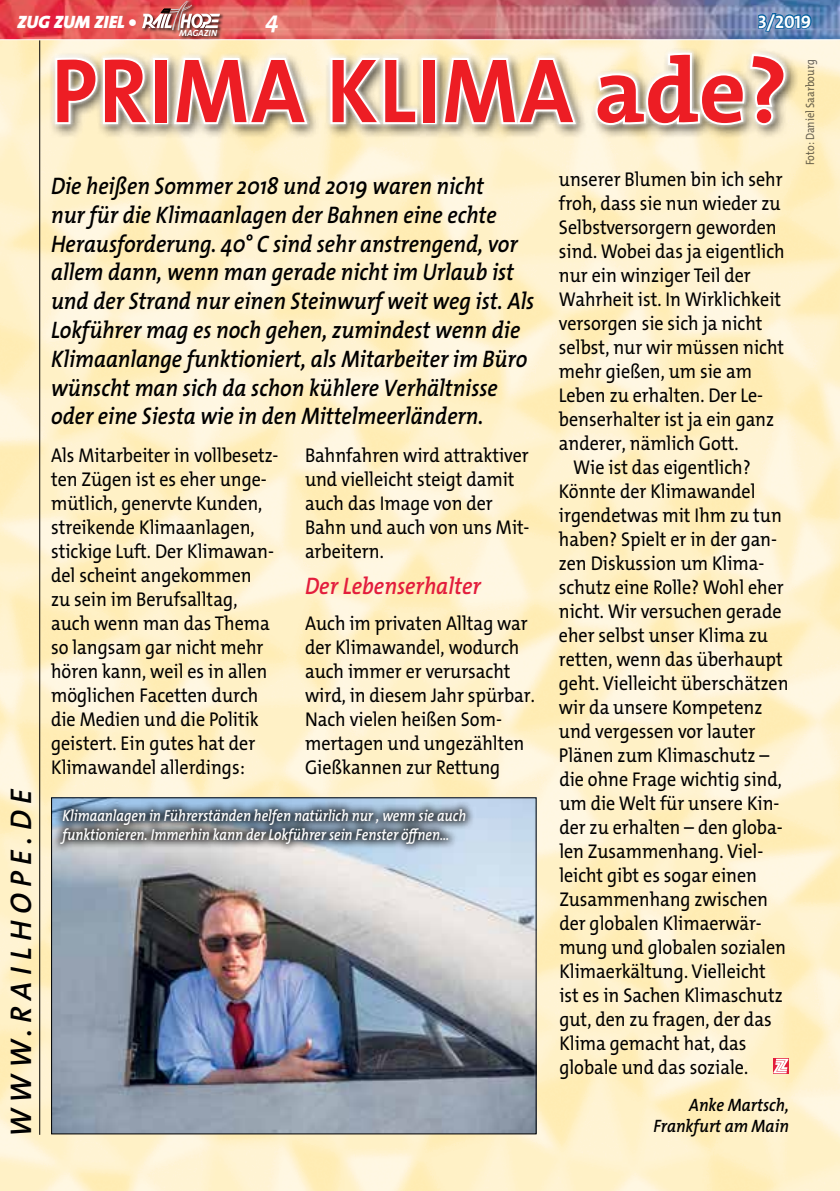
<style>
.page{position:relative;width:840px;height:1191px;background:#fff}
.page>*{position:absolute;margin:0;border:0;box-sizing:border-box;transform-origin:0 0}
.t1{font:700 92px "The Mix Os F";letter-spacing:.02em;color:#ed1d24;scale:.93 1}
.t2{font:italic 600 30px "The Mix Os F";letter-spacing:.22em;color:#000}
.t3{font:italic 600 24px/28.8px "The Mix Os F";color:#000;scale:.89 1}
.t4{font:italic 600 24px "The Mix Os F";color:#e31d3c;scale:.9 1}
.t5{font:italic 700 24px "The Mix Os F";color:#fff}
.t6{font:20px/24px "The Mix Os F";color:#000;scale:.9 1}
.t7{font:italic 600 18px/21.6px "The Mix Os F";color:#000;text-align:right;scale:.9 1}
.t8{font:italic 900 18px "The Mix";color:#fff}
.t9{font:700 18px "The Mix Os F";color:#fff}
.t10{font:italic 600 16px/19.2px "The Mix Os F";color:#fff;scale:.85 1}
.t11{font:12px "The Mix Os F";color:#000;scale:.87 1}
.t12{font:italic 700 9px "The Mix Os F";color:#fff}
</style>
<div class="page">
<img style="left:0;top:40px;width:839px;height:1151px">
<hr style="left:39px;top:40px;width:1px;height:1094px;background:#000">
<svg style="left:772px;top:1073px;width:16px;height:1px"></svg>
<svg style="left:772px;top:1058px;width:16px;height:15px"></svg>
<div style="left:49px;top:46px;width:750px;height:93px;background:#000;opacity:.75"></div>
<div style="left:51px;top:48px;width:739px;height:81px;background:#fff;opacity:.75"></div>
<svg style="left:328px;top:56px;width:91px;height:72px"></svg>
<div style="left:421px;top:58px;width:15px;height:66px;border:4px solid #fff"></div>
<svg style="left:440px;top:40px;width:138px;height:87px"></svg>
<svg style="left:593px;top:51px;width:194px;height:76px"></svg>
<img style="left:53px;top:799px;width:481px;height:333px">
<div style="left:51px;top:799px;width:424px;height:54px;background:#000;opacity:.75"></div>
<img style="left:0;top:0;width:839px;height:39px">
<svg style="left:756px;top:11px;width:56px;height:22px"></svg>
<svg style="left:53px;top:1px;width:256px;height:127px"></svg>
<p class="t8" style="left:17px;top:6px;width:121px">ZUG ZUM ZIEL •</p>
<p class="t5" style="left:266px;top:4px;width:15px">4</p>
<p class="t9" style="left:757px;top:10px;width:55px">3/2019</p>
<p class="t12" style="left:179px;top:27px;width:39px">MAGAZIN</p>
<h2 class="t2" style="left:2px;top:1137px;width:350px;rotate:-90deg">WWW.RAILHOPE.DE</h2>
<h1 class="t1" style="left:51px;top:32px;width:792px">PRIMA KLIMA ade?</h1>
<p class="t3" style="left:51px;top:172px;width:544px">Die heißen Sommer 2018 und 2019 waren nicht<br>nur für die Klimaanlagen der Bahnen eine echte Herausforderung. 40° C sind sehr anstrengend, vor allem dann, wenn man gerade nicht im Urlaub ist und der Strand nur einen Steinwurf weit weg ist. Als Lokführer mag es noch gehen, zumindest wenn die Klimaanlange funktioniert, als Mitarbeiter im Büro wünscht man sich da schon kühlere Verhältnisse oder eine Siesta wie in den Mittelmeerländern.</p>
<p class="t6" style="left:51px;top:443px;width:254px">Als Mitarbeiter in vollbesetz&shy;ten Zügen ist es eher unge&shy;mütlich, genervte Kunden, streikende Klimaanlagen, stickige Luft. Der Klimawan&shy;del scheint angekommen<br>zu sein im Berufsalltag, auch wenn man das Thema so langsam gar nicht mehr hören kann, weil es in allen möglichen Facetten durch die Medien und die Politik geistert. Ein gutes hat der<br>Klimawandel allerdings:</p>
<p class="t6" style="left:305px;top:443px;width:251px">Bahnfahren wird attraktiver und vielleicht steigt damit auch das Image von der<br>Bahn und auch von uns Mit&shy;arbeitern.</p>
<p class="t4" style="left:305px;top:570px;width:197px">Der Lebenserhalter</p>
<p class="t6" style="left:305px;top:611px;width:257px">Auch im privaten Alltag war der Klimawandel, wodurch auch immer er verursacht wird, in diesem Jahr spürbar.<br>Nach vielen heißen Som&shy;mertagen und ungezählten<br>Gießkannen zur Rettung</p>
<p class="t10" style="left:62px;top:806px;width:476px">Klimaanlagen in Führerständen helfen natürlich nur , wenn sie auch funktionieren. Immerhin kann der Lokführer sein Fenster öffnen...</p>
<p class="t6" style="left:558px;top:167px;width:250px">unserer Blumen bin ich sehr</p>
<p class="t6" style="left:558px;top:191px;width:248px">froh, dass sie nun wieder zu</p>
<p class="t6" style="left:558px;top:215px;width:243px">Selbstversorgern geworden</p>
<p class="t6" style="left:558px;top:239px;width:252px">sind. Wobei das ja eigentlich</p>
<p class="t6" style="left:558px;top:263px;width:214px">nur ein winziger Teil der</p>
<p class="t6" style="left:558px;top:287px;width:248px">Wahrheit ist. In Wirklichkeit</p>
<p class="t6" style="left:558px;top:311px;width:227px">versorgen sie sich ja nicht</p>
<p class="t6" style="left:558px;top:335px;width:251px">selbst, nur wir müssen nicht</p>
<p class="t6" style="left:558px;top:359px;width:216px">mehr gießen, um sie am</p>
<p class="t6" style="left:558px;top:383px;width:228px">Leben zu erhalten. Der Le-</p>
<p class="t6" style="left:558px;top:407px;width:240px">benserhalter ist ja ein ganz</p>
<p class="t6" style="left:558px;top:431px;width:201px">anderer, nämlich Gott.</p>
<p class="t6" style="left:573px;top:455px;width:199px">Wie ist das eigentlich?</p>
<p class="t6" style="left:558px;top:479px;width:220px">Könnte der Klimawandel</p>
<p class="t6" style="left:558px;top:503px;width:249px">irgendetwas mit Ihm zu tun</p>
<p class="t6" style="left:558px;top:527px;width:244px">haben? Spielt er in der gan-</p>
<p class="t6" style="left:558px;top:551px;width:230px">zen Diskussion um Klima-</p>
<p class="t6" style="left:558px;top:575px;width:251px">schutz eine Rolle? Wohl eher</p>
<p class="t6" style="left:558px;top:599px;width:249px">nicht. Wir versuchen gerade</p>
<p class="t6" style="left:558px;top:623px;width:234px">eher selbst unser Klima zu</p>
<p class="t6" style="left:558px;top:647px;width:250px">retten, wenn das überhaupt</p>
<p class="t6" style="left:558px;top:671px;width:256px">geht. Vielleicht überschätzen</p>
<p class="t6" style="left:558px;top:695px;width:227px">wir da unsere Kompetenz</p>
<p class="t6" style="left:558px;top:719px;width:219px">und vergessen vor lauter</p>
<p class="t6" style="left:558px;top:743px;width:235px">Plänen zum Klimaschutz –</p>
<p class="t6" style="left:559px;top:767px;width:249px">die ohne Frage wichtig sind,</p>
<p class="t6" style="left:559px;top:791px;width:246px">um die Welt für unsere Kin-</p>
<p class="t6" style="left:559px;top:815px;width:250px">der zu erhalten – den globa-</p>
<p class="t6" style="left:559px;top:839px;width:228px">len Zusammenhang. Viel-</p>
<p class="t6" style="left:559px;top:863px;width:221px">leicht gibt es sogar einen</p>
<p class="t6" style="left:559px;top:887px;width:233px">Zusammenhang zwischen</p>
<p class="t6" style="left:559px;top:911px;width:226px">der globalen Klimaerwär-</p>
<p class="t6" style="left:559px;top:935px;width:253px">mung und globalen sozialen</p>
<p class="t6" style="left:559px;top:959px;width:231px">Klimaerkältung. Vielleicht</p>
<p class="t6" style="left:559px;top:983px;width:250px">ist es in Sachen Klimaschutz</p>
<p class="t6" style="left:559px;top:1007px;width:237px">gut, den zu fragen, der das</p>
<p class="t6" style="left:559px;top:1031px;width:209px">Klima gemacht hat, das</p>
<p class="t6" style="left:559px;top:1055px;width:211px">globale und das soziale.</p>
<p class="t7" style="left:653px;top:1093px;width:152px">Anke Martsch,<br>Frankfurt am Main</p>
<p class="t11" style="left:801px;top:165px;width:123px;rotate:-90deg">Foto: Daniel Saarbourg</p>
</div>
